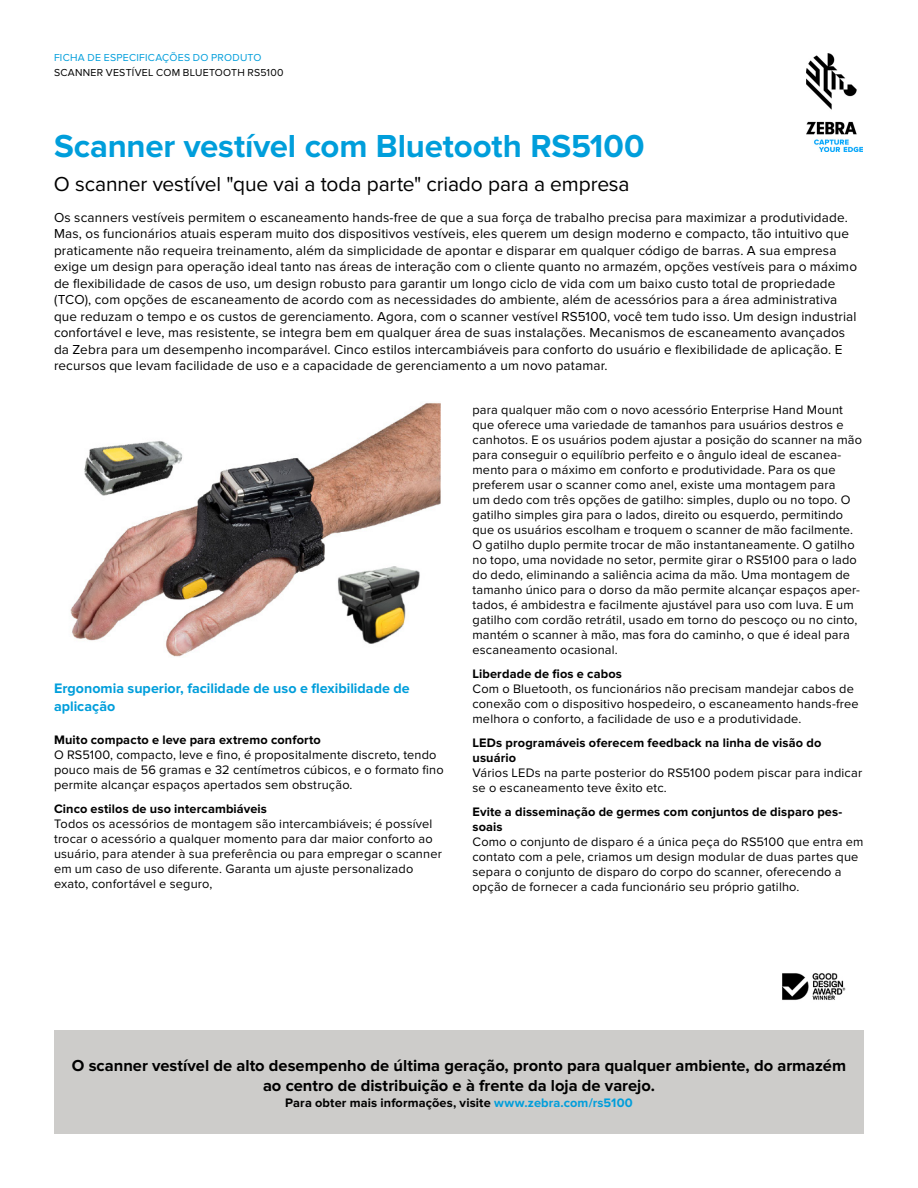
<style>
.page{position:relative;width:918px;height:1188px;background:#fff}
.page>*{position:absolute;margin:0;border:0;box-sizing:border-box;transform-origin:0 0}
.t1{font:700 33px "Proxima Nova";letter-spacing:-.005em;color:#009edb}
.t2{font:21px "Proxima Nova";letter-spacing:-.005em;color:#000}
.t3{font:700 16.5px/20.2px "Proxima Nova";color:#000;text-align:center}
.t4{font:700 14.25px/17.2px "Proxima Nova";color:#009edb}
.t5{font:13.5px/16.5px "Proxima Nova";letter-spacing:.01em;color:#000}
.t6{font:12.75px/15px "Proxima Nova";letter-spacing:.015em;color:#000}
.t7{font:700 12.75px/15px "Proxima Nova";letter-spacing:.01em;color:#000}
.t8{font:10.5px "Proxima Nova";letter-spacing:.025em;color:#000}
.t9{font:10.5px "Proxima Nova";letter-spacing:.025em;color:#009edb}
.s1{color:#009edb}
</style>
<div class="page">
<img style="left:806px;top:54px;width:56px;height:97px">
<div style="left:54px;top:1031px;width:810px;height:103px;background:#cdccca"></div>
<img style="left:782px;top:973px;width:64px;height:27px">
<img style="left:70px;top:403px;width:371px;height:254px">
<p class="t9" style="left:54px;top:52px;width:209px">FICHA DE ESPECIFICAÇÕES DO PRODUTO</p>
<p class="t8" style="left:54px;top:66px;width:231px">SCANNER VESTÍVEL COM BLUETOOTH RS5100</p>
<h1 class="t1" style="left:54px;top:127px;width:592px">Scanner vestível com Bluetooth RS5100</h1>
<h2 class="t2" style="left:54px;top:172px;width:577px">O scanner vestível "que vai a toda parte" criado para a empresa</h2>
<p class="t5" style="left:54px;top:209px;width:805px">Os scanners vestíveis permitem o escaneamento hands-free de que a sua força de trabalho precisa para maximizar a produtividade.<br>Mas, os funcionários atuais esperam muito dos dispositivos vestíveis, eles querem um design moderno e compacto, tão intuitivo que praticamente não requeira treinamento, além da simplicidade de apontar e disparar em qualquer código de barras. A sua empresa exige um design para operação ideal tanto nas áreas de interação com o cliente quanto no armazém, opções vestíveis para o máximo de flexibilidade de casos de uso, um design robusto para garantir um longo ciclo de vida com um baixo custo total de propriedade (TCO), com opções de escaneamento de acordo com as necessidades do ambiente, além de acessórios para a área administrativa que reduzam o tempo e os custos de gerenciamento. Agora, com o scanner vestível RS5100, você tem tudo isso. Um design industrial confortável e leve, mas resistente, se integra bem em qualquer área de suas instalações. Mecanismos de escaneamento avançados da Zebra para um desempenho incomparável. Cinco estilos intercambiáveis para conforto do usuário e flexibilidade de aplicação. E recursos que levam facilidade de uso e a capacidade de gerenciamento a um novo patamar.</p>
<p class="t4" style="left:54px;top:680px;width:357px">Ergonomia superior, facilidade de uso e flexibilidade de aplicação</p>
<p class="t7" style="left:54px;top:732px;width:268px">Muito compacto e leve para extremo conforto</p>
<p class="t6" style="left:54px;top:747px;width:391px">O RS5100, compacto, leve e fino, é propositalmente discreto, tendo pouco mais de 56 gramas e 32 centímetros cúbicos, e o formato fino permite alcançar espaços apertados sem obstrução.</p>
<p class="t7" style="left:54px;top:801px;width:214px">Cinco estilos de uso intercambiáveis</p>
<p class="t6" style="left:54px;top:816px;width:389px">Todos os acessórios de montagem são intercambiáveis; é possível trocar o acessório a qualquer momento para dar maior conforto ao usuário, para atender à sua preferência ou para empregar o scanner em um caso de uso diferente. Garanta um ajuste personalizado exato, confortável e seguro,</p>
<p class="t6" style="left:472px;top:402px;width:391px">para qualquer mão com o novo acessório Enterprise Hand Mount que oferece uma variedade de tamanhos para usuários destros e canhotos. E os usuários podem ajustar a posição do scanner na mão para conseguir o equilíbrio perfeito e o ângulo ideal de escanea&shy;mento para o máximo em conforto e produtividade. Para os que preferem usar o scanner como anel, existe uma montagem para<br>um dedo com três opções de gatilho: simples, duplo ou no topo. O gatilho simples gira para o lados, direito ou esquerdo, permitindo que os usuários escolham e troquem o scanner de mão facilmente.<br>O gatilho duplo permite trocar de mão instantaneamente. O gatilho no topo, uma novidade no setor, permite girar o RS5100 para o lado do dedo, eliminando a saliência acima da mão. Uma montagem de tamanho único para o dorso da mão permite alcançar espaços aper&shy;tados, é ambidestra e facilmente ajustável para uso com luva. E um gatilho com cordão retrátil, usado em torno do pescoço ou no cinto, mantém o scanner à mão, mas fora do caminho, o que é ideal para escaneamento ocasional.</p>
<p class="t7" style="left:472px;top:666px;width:151px">Liberdade de fios e cabos</p>
<p class="t6" style="left:472px;top:681px;width:388px">Com o Bluetooth, os funcionários não precisam mandejar cabos de conexão com o dispositivo hospedeiro, o escaneamento hands-free melhora o conforto, a facilidade de uso e a produtividade.</p>
<p class="t7" style="left:472px;top:735px;width:350px">LEDs programáveis oferecem feedback na linha de visão do usuário</p>
<p class="t6" style="left:472px;top:765px;width:391px">Vários LEDs na parte posterior do RS5100 podem piscar para indicar se o escaneamento teve êxito etc.</p>
<p class="t7" style="left:472px;top:804px;width:371px">Evite a disseminação de germes com conjuntos de disparo pes&shy;soais</p>
<p class="t6" style="left:472px;top:834px;width:392px">Como o conjunto de disparo é a única peça do RS5100 que entra em contato com a pele, criamos um design modular de duas partes que separa o conjunto de disparo do corpo do scanner, oferecendo a opção de fornecer a cada funcionário seu próprio gatilho.</p>
<p class="t3" style="left:72px;top:1056px;width:776px">O scanner vestível de alto desempenho de última geração, pronto para qualquer ambiente, do armazém ao centro de distribuição e à frente da loja de varejo.</p>
<p class="t7" style="left:285px;top:1095px;width:349px">Para obter mais informações, visite <span class="s1">www.zebra.com/rs5100</span></p>
</div>
